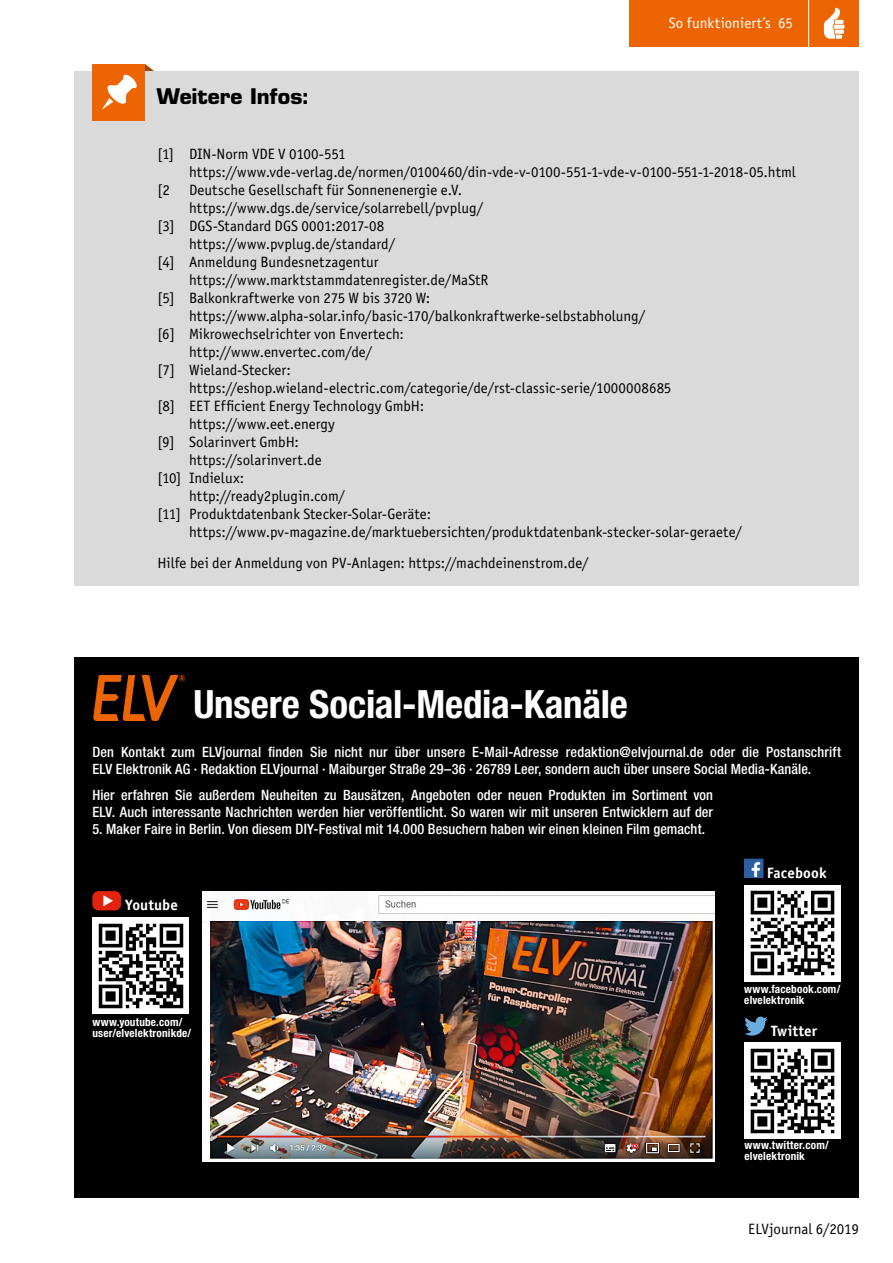
<style>
.page{position:relative;width:893px;height:1263px;background:#fff}
.page>*{position:absolute;margin:0;border:0;box-sizing:border-box;transform-origin:0 0}
.t1{font:700 condensed 39px "Helvetica Neue LT Std";letter-spacing:-.005em;color:#fff}
.t2{font:700 21px "Eurostile LT Std";color:#000}
.Text_Weitere_Infos{font:15px "Officina Sans Book ITC";color:#000}
.Text_Weitere_Infos-2{font:15px "Officina Sans Bold ITC";letter-spacing:.005em;color:#fff}
.t3{font:15px "Officina Sans Book ITC";color:#fff}
.t4{font:500 condensed 14.25px/17.1px "Helvetica Neue LT Std";letter-spacing:.01em;color:#fff}
.Grundtext_Katalog{font:700 condensed 11.25px/11.2px "Helvetica Neue LT Std";letter-spacing:.015em;color:#fff}
</style>
<div class="page">
<div style="left:629px;top:0;width:230px;height:47px;background:#ec6502"></div>
<hr style="left:808px;top:0;width:1px;height:51px;background:#fff">
<svg style="left:824px;top:7px;width:20px;height:32px"></svg>
<div style="left:74px;top:71px;width:785px;height:515px;background:#dadada"></div>
<svg style="left:145px;top:64px;width:9px;height:7px"></svg>
<div style="left:92px;top:64px;width:53px;height:56px;background:#ec6502"></div>
<svg style="left:102px;top:74px;width:35px;height:36px"></svg>
<div style="left:74px;top:657px;width:785px;height:541px;background:#000"></div>
<svg style="left:93px;top:675px;width:92px;height:46px"></svg>
<img style="left:92px;top:917px;width:97px;height:97px">
<div style="left:92px;top:891px;width:29px;height:19px;background:#e4230e;border-radius:6px"></div>
<svg style="left:103px;top:895px;width:10px;height:11px"></svg>
<img style="left:202px;top:891px;width:512px;height:270px">
<img style="left:744px;top:885px;width:97px;height:96px">
<img style="left:746px;top:861px;width:15px;height:15px">
<div style="left:744px;top:859px;width:19px;height:19px;border:1px solid #2c5fa1"></div>
<img style="left:744px;top:1042px;width:97px;height:97px">
<svg style="left:744px;top:1016px;width:24px;height:19px"></svg>
<p class="t2" style="left:157px;top:84px;width:154px">Weitere Infos:</p>
<p class="t3" style="left:669px;top:13px;width:126px">So funktioniert’s 65</p>
<p class="Text_Weitere_Infos" style="left:158px;top:144px;width:189px">[1] DIN-Norm VDE V 0100-551</p>
<p class="Text_Weitere_Infos" style="left:189px;top:162px;width:608px">https://www.vde-verlag.de/normen/0100460/din-vde-v-0100-551-1-vde-v-0100-551-1-2018-05.html</p>
<p class="Text_Weitere_Infos" style="left:158px;top:180px;width:14px">[2</p>
<p class="Text_Weitere_Infos" style="left:189px;top:180px;width:275px">Deutsche Gesellschaft für Sonnenenergie e.V.</p>
<p class="Text_Weitere_Infos" style="left:189px;top:198px;width:296px">https://www.dgs.de/service/solarrebell/pvplug/</p>
<p class="Text_Weitere_Infos" style="left:158px;top:216px;width:228px">[3] DGS-Standard DGS 0001:2017-08</p>
<p class="Text_Weitere_Infos" style="left:189px;top:234px;width:208px">https://www.pvplug.de/standard/</p>
<p class="Text_Weitere_Infos" style="left:158px;top:252px;width:222px">[4] Anmeldung Bundesnetzagentur</p>
<p class="Text_Weitere_Infos" style="left:189px;top:270px;width:301px">https://www.marktstammdatenregister.de/MaStR</p>
<p class="Text_Weitere_Infos" style="left:158px;top:288px;width:274px">[5] Balkonkraftwerke von 275 W bis 3720 W:</p>
<p class="Text_Weitere_Infos" style="left:189px;top:306px;width:458px">https://www.alpha-solar.info/basic-170/balkonkraftwerke-selbstabholung/</p>
<p class="Text_Weitere_Infos" style="left:158px;top:324px;width:248px">[6] Mikrowechselrichter von Envertech:</p>
<p class="Text_Weitere_Infos" style="left:189px;top:342px;width:185px">http://www.envertec.com/de/</p>
<p class="Text_Weitere_Infos" style="left:158px;top:360px;width:135px">[7] Wieland-Stecker:</p>
<p class="Text_Weitere_Infos" style="left:189px;top:378px;width:484px">https://eshop.wieland-electric.com/categorie/de/rst-classic-serie/1000008685</p>
<p class="Text_Weitere_Infos" style="left:158px;top:396px;width:268px">[8] EET Efficient Energy Technology GmbH:</p>
<p class="Text_Weitere_Infos" style="left:189px;top:414px;width:147px">https://www.eet.energy</p>
<p class="Text_Weitere_Infos" style="left:158px;top:432px;width:143px">[9] Solarinvert GmbH:</p>
<p class="Text_Weitere_Infos" style="left:189px;top:450px;width:134px">https://solarinvert.de</p>
<p class="Text_Weitere_Infos" style="left:158px;top:468px;width:88px">[10] Indielux:</p>
<p class="Text_Weitere_Infos" style="left:189px;top:486px;width:158px">http://ready2plugin.com/</p>
<p class="Text_Weitere_Infos" style="left:158px;top:504px;width:275px">[11] Produktdatenbank Stecker-Solar-Geräte:</p>
<p class="Text_Weitere_Infos" style="left:189px;top:522px;width:555px">https://www.pv-magazine.de/marktuebersichten/produktdatenbank-stecker-solar-geraete/</p>
<p class="Text_Weitere_Infos" style="left:158px;top:553px;width:433px">Hilfe bei der Anmeldung von PV-Anlagen: https://machdeinenstrom.de/</p>
<p class="t1" style="left:193px;top:681px;width:436px">Unsere Social-Media-Kanäle</p>
<p class="t4" style="left:92px;top:743px;width:750px">Den Kontakt zum ELVjournal finden Sie nicht nur über unsere E-Mail-Adresse redaktion@elvjournal.de oder die Postanschrift<br>ELV Elektronik AG · Redaktion ELVjournal · Maiburger Straße 29–36 · 26789 Leer, sondern auch über unsere Social Media-Kanäle.</p>
<p class="t4" style="left:92px;top:786px;width:622px">Hier erfahren Sie außerdem Neuheiten zu Bausätzen, Angeboten oder neuen Produkten im Sortiment von<br>ELV. Auch interessante Nachrichten werden hier veröffentlicht. So waren wir mit unseren Entwicklern auf der</p>
<p class="t4" style="left:92px;top:820px;width:614px">5. Maker Faire in Berlin. Von diesem DIY-Festival mit 14.000 Besuchern haben wir einen kleinen Film gemacht.</p>
<p class="Text_Weitere_Infos-2" style="left:125px;top:895px;width:54px">Youtube</p>
<p class="Grundtext_Katalog" style="left:92px;top:1016px;width:100px">www.youtube.com/ user/elvelektronikde/</p>
<p class="Text_Weitere_Infos-2" style="left:767px;top:862px;width:61px">Facebook</p>
<p class="Grundtext_Katalog" style="left:744px;top:983px;width:98px">www.facebook.com/</p>
<p class="Grundtext_Katalog" style="left:744px;top:994px;width:62px">elvelektronik</p>
<p class="Text_Weitere_Infos-2" style="left:771px;top:1020px;width:47px">Twitter</p>
<p class="Grundtext_Katalog" style="left:745px;top:1139px;width:86px">www.twitter.com/</p>
<p class="Grundtext_Katalog" style="left:745px;top:1151px;width:62px">elvelektronik</p>
<p class="Text_Weitere_Infos" style="left:748px;top:1219px;width:112px">ELVjournal 6/2019</p>
</div>
